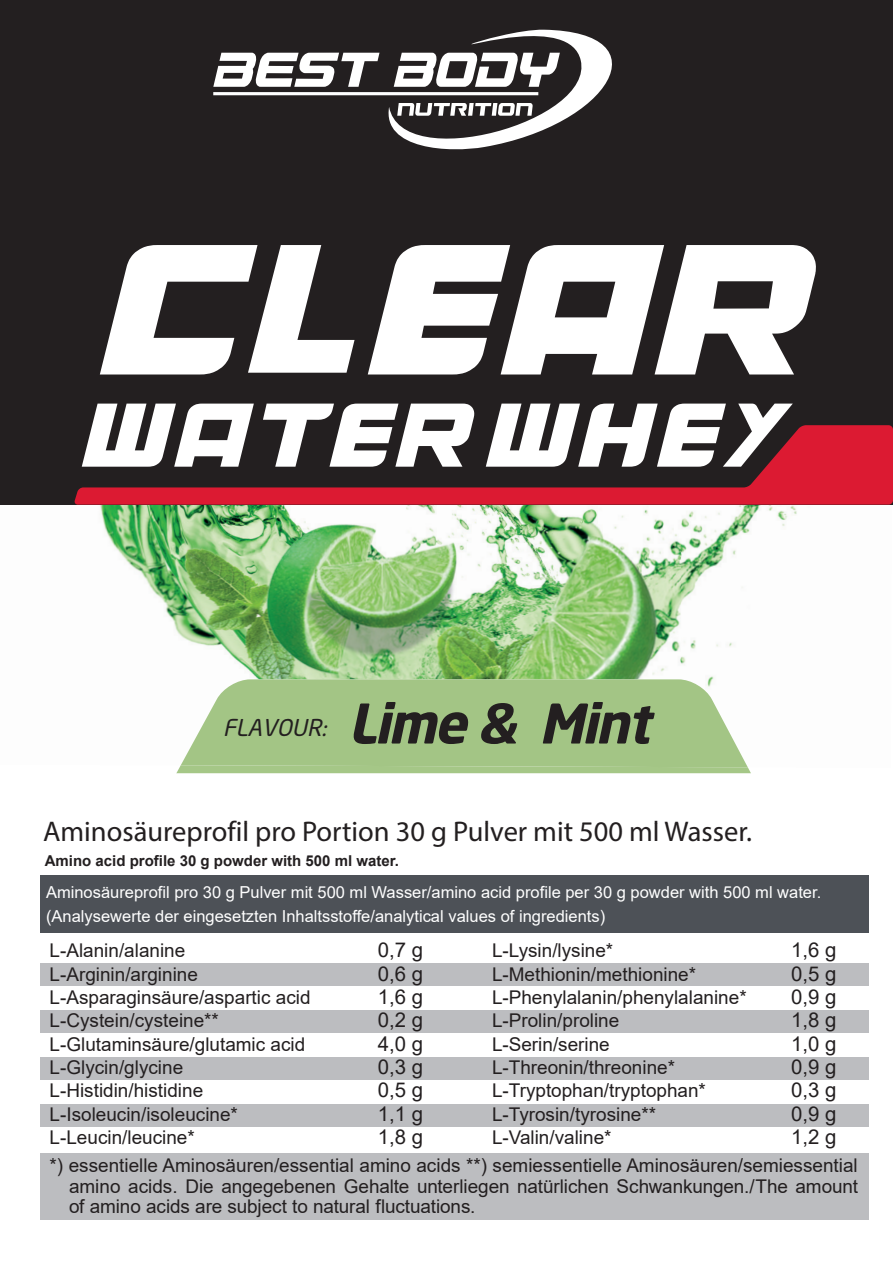
<style>
.page{position:relative;width:893px;height:1263px;background:#fff}
.page>*{position:absolute;margin:0;border:0;box-sizing:border-box;transform-origin:0 0}
.t1{font:italic 700 53.85px "Neo Sans";color:#231f20}
.t2{font:28.5px "Myriad Pro";color:#231f20}
.t3{font:italic 22.95px "Neo Sans";color:#231f20}
.t4{font:20.4px/23.2px "Arial";color:#231f20;text-align:justify}
.t5{font:18.9px/23.2px "Arial";color:#231f20}
.t6{font:16.5px/23.2px "Arial";color:#fff}
.t7{font:700 15px "Arial";color:#231f20}
.s1{font-family:"Myriad Pro"}
</style>
<div class="page">
<img style="left:100px;top:505px;width:581px;height:174px">
<img style="left:681px;top:505px;width:116px;height:174px">
<div style="left:0;top:0;width:893px;height:505px;background:#231f20"></div>
<div style="left:41px;top:875px;width:828px;height:57px;background:#4d5157"></div>
<div style="left:40px;top:1153px;width:829px;height:67px;background:#bcbdc0"></div>
<div style="left:41px;top:964px;width:828px;height:22px;background:#bcbdc0"></div>
<div style="left:41px;top:1010px;width:828px;height:23px;background:#bcbdc0"></div>
<div style="left:41px;top:1057px;width:828px;height:22px;background:#bcbdc0"></div>
<div style="left:41px;top:1104px;width:828px;height:22px;background:#bcbdc0"></div>
<svg style="left:74px;top:425px;width:819px;height:80px;fill:#dc1a32"></svg>
<svg style="left:100px;top:245px;width:255px;height:129px"></svg>
<svg style="left:368px;top:245px;width:448px;height:129px"></svg>
<svg style="left:82px;top:404px;width:172px;height:63px"></svg>
<svg style="left:263px;top:404px;width:211px;height:63px"></svg>
<svg style="left:486px;top:404px;width:307px;height:63px"></svg>
<img style="left:181px;top:679px;width:566px;height:86px">
<svg style="left:176px;top:765px;width:575px;height:9px;background:#aecc93"></svg>
<svg style="left:213px;top:29px;width:399px;height:121px"></svg>
<p class="t3" style="left:223px;top:716px;width:110px">FLAVOUR<span class="s1">:</span></p>
<h1 class="t1" style="left:348px;top:701px;width:315px">Lime &amp; Mint</h1>
<h2 class="t2" style="left:43px;top:814px;width:710px">Aminosäureprofil pro Portion 30 g Pulver mit 500 ml Wasser.</h2>
<p class="t7" style="left:45px;top:850px;width:356px">Amino acid profile 30 g powder with 500 ml water.</p>
<p class="t6" style="left:46px;top:881px;width:777px">Aminosäureprofil pro 30 g Pulver mit 500 ml Wasser/amino acid profile per 30 g powder with 500 ml water. (Analysewerte der eingesetzten Inhaltsstoffe/analytical values of ingredients)</p>
<p class="t5" style="left:50px;top:939px;width:262px">L-Alanin/alanine<br>L-Arginin/arginine<br>L-Asparaginsäure/aspartic acid<br>L-Cystein/cysteine**<br>L-Glutaminsäure/glutamic acid<br>L-Glycin/glycine<br>L-Histidin/histidine<br>L-Isoleucin/isoleucine*<br>L-Leucin/leucine*</p>
<p class="t4" style="left:378px;top:938px;width:47px">0,7 g 0,6 g 1,6 g 0,2 g 4,0 g 0,3 g 0,5 g 1,1 g 1,8 g</p>
<p class="t5" style="left:492px;top:939px;width:256px">L-Lysin/lysine*<br>L-Methionin/methionine*<br>L-Phenylalanin/phenylalanine*<br>L-Prolin/proline<br>L-Serin/serine<br>L-Threonin/threonine*<br>L-Tryptophan/tryptophan*<br>L-Tyrosin/tyrosine**<br>L-Valin/valine*</p>
<p class="t4" style="left:791px;top:938px;width:47px">1,6 g 0,5 g 0,9 g 1,8 g 1,0 g 0,9 g 0,3 g 0,9 g 1,2 g</p>
<p class="t5" style="left:69px;top:1155px;width:790px;line-height:20.4px;text-align:justify;text-indent:-19px">*) essentielle Aminosäuren/essential amino acids **) semiessentielle Aminosäuren/semiessential amino acids. Die angegebenen Gehalte unterliegen natürlichen Schwankungen./The amount of amino acids are subject to natural fluctuations.</p>
</div>
